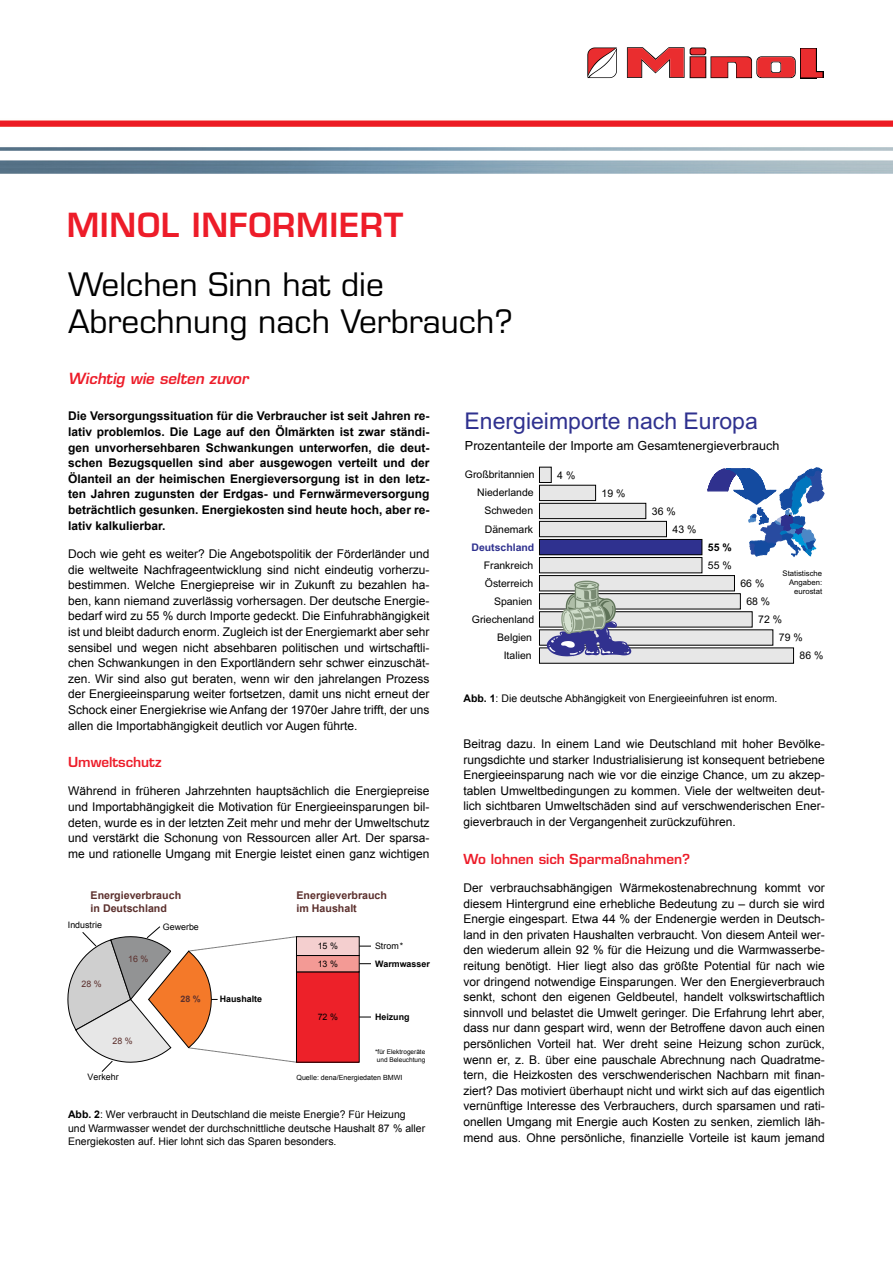
<style>
.page{position:relative;width:893px;height:1263px;background:#fff}
.page>*{position:absolute;margin:0;border:0;box-sizing:border-box;transform-origin:0 0}
.t1{font:600 32.4px "Eurostile LT Std";letter-spacing:.02em;color:#ed1c29}
.t2{font:31.5px/37.5px "Eurostile LT Std";color:#000}
.t3{font:23.1px "Arial";color:#2f318f}
.t4{font:italic 600 15px "Eurostile LT Std";color:#ed1c29}
.t5{font:600 13.5px "Eurostile LT Std";color:#ed1c29}
.t6{font:12.6px "Arial";color:#000}
.t7{font:12px/15.6px "Arial";color:#000;text-align:justify}
.t8{font:700 12px/15.6px "Arial";color:#000;text-align:justify}
.t9{font:700 10.65px/12.8px "Arial";color:#5c302d}
.t10{font:10.5px/18px "Arial";color:#000}
.t11{font:700 10.5px "Arial";color:#2f318f}
.t12{font:700 10.5px "Arial";color:#000}
.t13{font:8.85px "Arial";color:#000}
.t14{font:700 8.85px "Arial";color:#000}
.t15{font:8.85px "Arial";color:#5c302d}
.t16{font:700 8.85px "Arial";color:#5c302d}
.t17{font:7.8px/8.7px "Arial";color:#000;text-align:right}
.t18{font:7.05px "Arial";color:#000}
.t19{font:6.45px/7.8px "Arial";color:#000}
.s1{font-weight:700}
</style>
<div class="page">
<img style="left:0;top:120px;width:893px;height:54px">
<svg style="left:587px;top:47px;width:30px;height:31px"></svg>
<svg style="left:627px;top:47px;width:195px;height:31px"></svg>
<div style="left:539px;top:467px;width:12px;height:15px;background:#e7e7e7"></div>
<div style="left:539px;top:467px;width:13px;height:16px;border:1px solid #000"></div>
<div style="left:539px;top:485px;width:57px;height:16px;background:#e7e7e7"></div>
<div style="left:539px;top:485px;width:57px;height:16px;border:1px solid #000"></div>
<div style="left:539px;top:503px;width:107px;height:16px;background:#e7e7e7"></div>
<div style="left:539px;top:503px;width:107px;height:16px;border:1px solid #000"></div>
<div style="left:539px;top:521px;width:127px;height:16px;background:#e7e7e7"></div>
<div style="left:539px;top:521px;width:128px;height:16px;border:1px solid #000"></div>
<div style="left:539px;top:539px;width:163px;height:16px;background:#2f318f"></div>
<div style="left:539px;top:539px;width:163px;height:16px;border:1px solid #000"></div>
<div style="left:539px;top:557px;width:163px;height:16px;background:#e7e7e7"></div>
<div style="left:539px;top:557px;width:163px;height:16px;border:1px solid #000"></div>
<div style="left:539px;top:576px;width:195px;height:15px;background:#e7e7e7"></div>
<div style="left:539px;top:575px;width:196px;height:16px;border:1px solid #000"></div>
<div style="left:539px;top:594px;width:201px;height:15px;background:#e7e7e7"></div>
<div style="left:539px;top:593px;width:202px;height:16px;border:1px solid #000"></div>
<div style="left:539px;top:612px;width:213px;height:15px;background:#e7e7e7"></div>
<div style="left:539px;top:611px;width:213px;height:16px;border:1px solid #000"></div>
<div style="left:539px;top:630px;width:234px;height:15px;background:#e7e7e7"></div>
<div style="left:539px;top:648px;width:255px;height:15px;background:#e7e7e7"></div>
<svg style="left:547px;top:581px;width:84px;height:75px"></svg>
<svg style="left:707px;top:467px;width:117px;height:90px"></svg>
<svg style="left:67px;top:926px;width:230px;height:146px"></svg>
<div style="left:296px;top:972px;width:63px;height:90px;background:#ed2129"></div>
<div style="left:296px;top:971px;width:64px;height:91px;border:1px solid #000"></div>
<svg style="left:359px;top:1017px;width:12px;height:1px"></svg>
<div style="left:296px;top:955px;width:63px;height:17px;background:#f39a95"></div>
<svg style="left:359px;top:963px;width:12px;height:1px"></svg>
<div style="left:296px;top:937px;width:63px;height:18px;background:#f4cfcf"></div>
<div style="left:296px;top:936px;width:64px;height:20px;border:1px solid #000"></div>
<svg style="left:359px;top:946px;width:12px;height:1px"></svg>
<h1 class="t1" style="left:67px;top:205px;width:338px">MINOL INFORMIERT</h1>
<h2 class="t2" style="left:68px;top:266px;width:446px">Welchen Sinn hat die<br>Abrechnung nach Verbrauch?</h2>
<p class="t4" style="left:68px;top:369px;width:185px">Wichtig wie selten zuvor</p>
<p class="t8" style="left:68px;top:409px;width:363px">Die Versorgungssituation für die Verbraucher ist seit Jahren re&shy;lativ problemlos. Die Lage auf den Ölmärkten ist zwar ständi&shy;gen unvorhersehbaren Schwankungen unterworfen, die deut&shy;schen Bezugsquellen sind aber ausgewogen verteilt und der Ölanteil an der heimischen Energieversorgung ist in den letz&shy;ten Jahren zugunsten der Erdgas- und Fernwärmeversorgung beträchtlich gesunken. Energiekosten sind heute hoch, aber re&shy;lativ kalkulierbar.</p>
<p class="t7" style="left:68px;top:546px;width:363px">Doch wie geht es weiter? Die Angebotspolitik der Förderländer und die weltweite Nachfrageentwicklung sind nicht eindeutig vorherzu&shy;bestimmen. Welche Energiepreise wir in Zukunft zu bezahlen ha&shy;ben, kann niemand zuverlässig vorhersagen. Der deutsche Energie&shy;bedarf wird zu 55 % durch Importe gedeckt. Die Einfuhrabhängigkeit ist und bleibt dadurch enorm. Zugleich ist der Energiemarkt aber sehr sensibel und wegen nicht absehbaren politischen und wirtschaftli&shy;chen Schwankungen in den Exportländern sehr schwer einzuschät&shy;zen. Wir sind also gut beraten, wenn wir den jahrelangen Prozess der Energieeinsparung weiter fortsetzen, damit uns nicht erneut der Schock einer Energiekrise wie Anfang der 1970er Jahre trifft, der uns allen die Importabhängigkeit deutlich vor Augen führte.</p>
<p class="t5" style="left:68px;top:754px;width:95px">Umweltschutz</p>
<p class="t7" style="left:68px;top:783px;width:363px">Während in früheren Jahrzehnten hauptsächlich die Energiepreise und Importabhängigkeit die Motivation für Energieeinsparungen bil&shy;deten, wurde es in der letzten Zeit mehr und mehr der Umweltschutz und verstärkt die Schonung von Ressourcen aller Art. Der sparsa&shy;me und rationelle Umgang mit Energie leistet einen ganz wichtigen</p>
<h3 class="t3" style="left:464px;top:409px;width:295px">Energieimporte nach Europa</h3>
<p class="t6" style="left:465px;top:439px;width:316px">Prozentanteile der Importe am Gesamtenergieverbrauch</p>
<p class="t10" style="left:557px;top:466px;width:20px">4 %</p>
<p class="t10" style="left:602px;top:484px;width:25px">19 %</p>
<p class="t10" style="left:672px;top:502px;width:25px;text-indent:-21px">36 %<br>43 %</p>
<p class="t12" style="left:708px;top:541px;width:25px">55 %</p>
<p class="t10" style="left:708px;top:557px;width:25px">55 %</p>
<p class="t10" style="left:740px;top:575px;width:25px">66 %</p>
<p class="t10" style="left:746px;top:593px;width:25px">68 %</p>
<p class="t10" style="left:758px;top:611px;width:25px">72 %</p>
<p class="t10" style="left:779px;top:629px;width:25px">79 %</p>
<p class="t10" style="left:799px;top:647px;width:25px">86 %</p>
<p class="t10" style="left:465px;top:466px;width:71px;text-align:right">Großbritannien<br>Niederlande<br>Schweden<br>Dänemark</p>
<p class="t11" style="left:471px;top:541px;width:64px">Deutschland</p>
<p class="t10" style="left:472px;top:556px;width:64px;text-align:right">Frankreich<br>Österreich<br>Spanien<br>Griechenland<br>Belgien<br>Italien</p>
<p class="t17" style="left:782px;top:570px;width:41px">Statistische<br>Angaben: eurostat</p>
<p class="t10" style="left:463px;top:689px;width:315px"><span class="s1">Abb. 1</span>: Die deutsche Abhängigkeit von Energieeinfuhren ist enorm.</p>
<p class="t7" style="left:463px;top:736px;width:363px">Beitrag dazu. In einem Land wie Deutschland mit hoher Bevölke&shy;rungsdichte und starker Industrialisierung ist konsequent betriebene Energieeinsparung nach wie vor die einzige Chance, um zu akzep&shy;tablen Umweltbedingungen zu kommen. Viele der weltweiten deut&shy;lich sichtbaren Umweltschäden sind auf verschwenderischen Ener&shy;gieverbrauch in der Vergangenheit zurückzuführen.</p>
<p class="t5" style="left:463px;top:850px;width:228px">Wo lohnen sich Sparmaßnahmen?</p>
<p class="t7" style="left:463px;top:880px;width:363px">Der verbrauchsabhängigen Wärmekostenabrechnung kommt vor diesem Hintergrund eine erhebliche Bedeutung zu – durch sie wird Energie eingespart. Etwa 44 % der Endenergie werden in Deutsch&shy;land in den privaten Haushalten verbraucht. Von diesem Anteil wer&shy;den wiederum allein 92 % für die Heizung und die Warmwasserbe&shy;reitung benötigt. Hier liegt also das größte Potential für nach wie vor dringend notwendige Einsparungen. Wer den Energieverbrauch senkt, schont den eigenen Geldbeutel, handelt volkswirtschaftlich sinnvoll und belastet die Umwelt geringer. Die Erfahrung lehrt aber, dass nur dann gespart wird, wenn der Betroffene davon auch einen persönlichen Vorteil hat. Wer dreht seine Heizung schon zurück, wenn er, z. B. über eine pauschale Abrechnung nach Quadratme&shy;tern, die Heizkosten des verschwenderischen Nachbarn mit finan&shy;ziert? Das motiviert überhaupt nicht und wirkt sich auf das eigentlich vernünftige Interesse des Verbrauchers, durch sparsamen und rati&shy;onellen Umgang mit Energie auch Kosten zu senken, ziemlich läh&shy;mend aus. Ohne persönliche, finanzielle Vorteile ist kaum jemand</p>
<p class="t9" style="left:91px;top:889px;width:92px">Energieverbrauch in Deutschland</p>
<p class="t9" style="left:296px;top:889px;width:92px">Energieverbrauch im Haushalt</p>
<p class="t13" style="left:68px;top:919px;width:36px">Industrie</p>
<p class="t13" style="left:163px;top:921px;width:38px">Gewerbe</p>
<p class="t13" style="left:318px;top:940px;width:22px">15 %</p>
<p class="t13" style="left:375px;top:940px;width:30px">Strom*</p>
<p class="t15" style="left:128px;top:953px;width:22px">16 %</p>
<p class="t13" style="left:318px;top:958px;width:22px">13 %</p>
<p class="t14" style="left:375px;top:958px;width:56px">Warmwasser</p>
<p class="t15" style="left:82px;top:978px;width:22px">28 %</p>
<p class="t16" style="left:180px;top:993px;width:22px">28 %</p>
<p class="t14" style="left:220px;top:993px;width:44px">Haushalte</p>
<p class="t13" style="left:318px;top:1011px;width:22px">72 %</p>
<p class="t14" style="left:375px;top:1011px;width:36px">Heizung</p>
<p class="t15" style="left:113px;top:1035px;width:22px">28 %</p>
<p class="t19" style="left:375px;top:1048px;width:52px">*für Elektrogeräte und Beleuchtung</p>
<p class="t13" style="left:88px;top:1071px;width:33px">Verkehr</p>
<p class="t18" style="left:296px;top:1073px;width:107px">Quelle: dena/Energiedaten BMWI</p>
<p class="t10" style="left:68px;top:1107px;width:359px;line-height:14px"><span class="s1">Abb. 2</span>: Wer verbraucht in Deutschland die meiste Energie? Für Heizung und Warmwasser wendet der durchschnittliche deutsche Haushalt 87 % aller<br>Energiekosten auf. Hier lohnt sich das Sparen besonders.</p>
</div>
